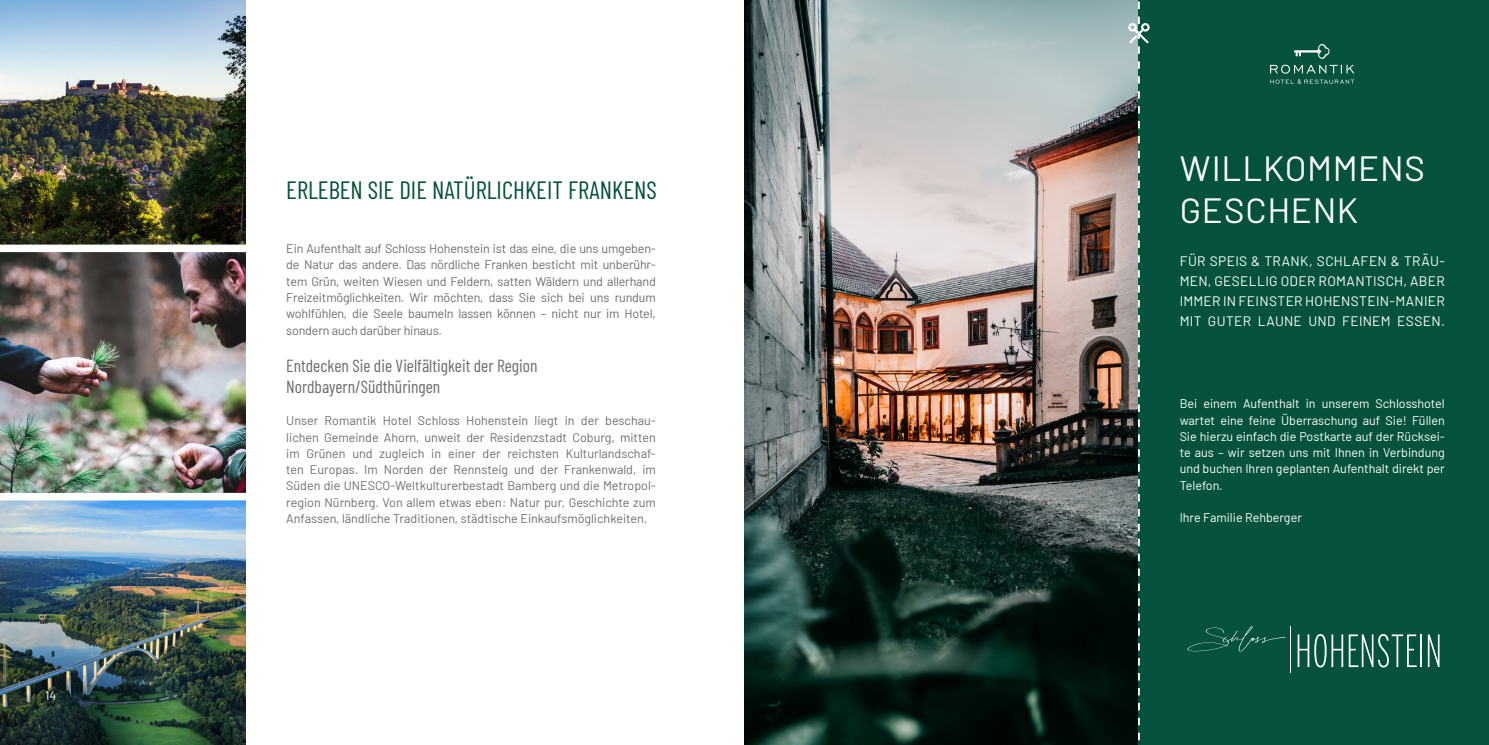
<style>
.page{position:relative;width:1489px;height:745px;background:#fff}
.page>*{position:absolute;margin:0;border:0;box-sizing:border-box;transform-origin:0 0}
.t1{font:35px/42px "Barlow";letter-spacing:.015em;color:#fff}
.t2{font:25px "Barlow Condensed";color:#04523b}
.t3{font:17.5px/21px "Barlow Condensed";color:#6c6d70}
.t4{font:13.75px/20px "Barlow";letter-spacing:.02em;color:#fff;text-align:justify}
.t5{font:12.5px/16.2px "Barlow";letter-spacing:-.01em;color:#6c6d70;text-align:justify}
.t6{font:12.5px/16.2px "Barlow";color:#fff;text-align:justify}
</style>
<div class="page">
<img style="left:0;top:0;width:245px;height:244px">
<img style="left:744px;top:0;width:383px;height:744px">
<img style="left:0;top:252px;width:245px;height:492px">
<div style="left:0;top:492px;width:265px;height:8px;background:#fff"></div>
<div style="left:1137px;top:0;width:351px;height:744px;background:#04523b"></div>
<svg style="left:1187px;top:626px;width:98px;height:25px"></svg>
<svg style="left:1297px;top:634px;width:45px;height:33px"></svg>
<svg style="left:1348px;top:634px;width:68px;height:33px"></svg>
<hr style="left:1420px;top:634px;width:1px;height:32px;background:#fff">
<svg style="left:1427px;top:634px;width:12px;height:32px"></svg>
<hr style="left:1290px;top:625px;width:1px;height:47px;background:#fff">
<svg style="left:1294px;top:44px;width:35px;height:15px"></svg>
<svg style="left:1270px;top:65px;width:84px;height:19px"></svg>
<svg style="left:1127px;top:0;width:23px;height:744px"></svg>
<p class="t6" style="left:45px;top:685px;width:13px">14</p>
<h2 class="t2" style="left:286px;top:172px;width:372px">ERLEBEN SIE DIE NATÜRLICHKEIT FRANKENS</h2>
<p class="t5" style="left:286px;top:239px;width:371px">Ein Aufenthalt auf Schloss Hohenstein ist das eine, die uns umgeben&shy;de Natur das andere. Das nördliche Franken besticht mit unberühr&shy;tem Grün, weiten Wiesen und Feldern, satten Wäldern und allerhand Freizeitmöglichkeiten. Wir möchten, dass Sie sich bei uns rundum wohlfühlen, die Seele baumeln lassen können – nicht nur im Hotel, sondern auch darüber hinaus.</p>
<h3 class="t3" style="left:286px;top:353px;width:253px">Entdecken Sie die Vielfältigkeit der Region<br>Nordbayern/Südthüringen</h3>
<p class="t5" style="left:286px;top:411px;width:371px">Unser Romantik Hotel Schloss Hohenstein liegt in der beschau&shy;lichen Gemeinde Ahorn, unweit der Residenzstadt Coburg, mitten im Grünen und zugleich in einer der reichsten Kulturlandschaf&shy;ten Europas. Im Norden der Rennsteig und der Frankenwald, im Süden die UNESCO-Weltkulturerbestadt Bamberg und die Metropol&shy;region Nürnberg. Von allem etwas eben: Natur pur, Geschichte zum Anfassen, ländliche Traditionen, städtische Einkaufsmöglichkeiten.</p>
<h1 class="t1" style="left:1179px;top:144px;width:246px">WILLKOMMENS<br>GESCHENK</h1>
<p class="t4" style="left:1179px;top:250px;width:267px">FÜR SPEIS &amp; TRANK, SCHLAFEN &amp; TRÄU-MEN, GESELLIG ODER ROMANTISCH, ABER IMMER IN FEINSTER HOHENSTEIN-MANIER MIT GUTER LAUNE UND FEINEM ESSEN.</p>
<p class="t6" style="left:1179px;top:394px;width:267px">Bei einem Aufenthalt in unserem Schlosshotel wartet eine feine Überraschung auf Sie! Füllen Sie hierzu einfach die Postkarte auf der Rücksei&shy;te aus – wir setzen uns mit Ihnen in Verbindung und buchen Ihren geplanten Aufenthalt direkt per Telefon.</p>
<p class="t6" style="left:1179px;top:508px;width:124px">Ihre Familie Rehberger</p>
</div>
